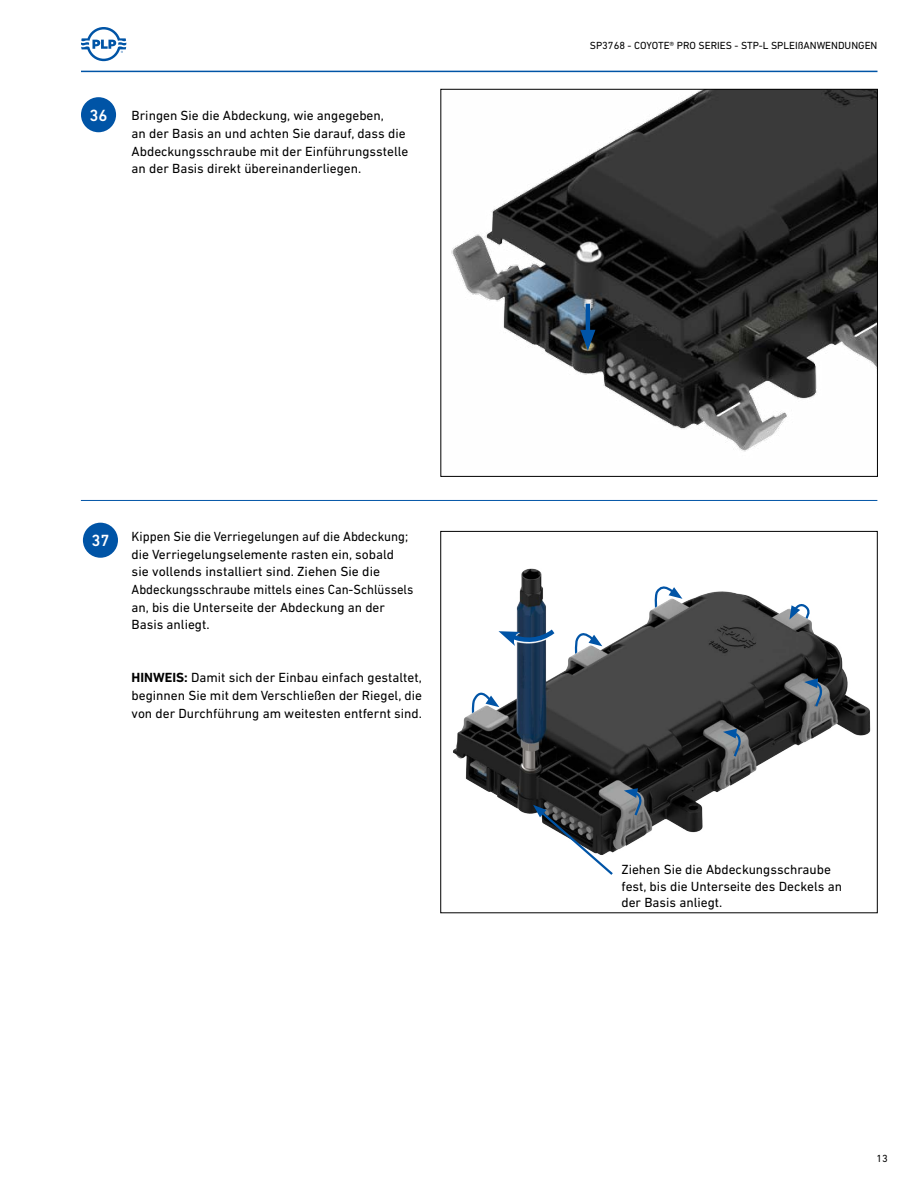
<style>
.page{position:relative;width:918px;height:1188px;background:#fff}
.page>*{position:absolute;margin:0;border:0;box-sizing:border-box;transform-origin:0 0}
.t1{font:500 16.5px "DIN Next LT Pro";color:#fff}
.t2{font:13.5px/17.7px "DIN Next LT Pro";color:#000}
.t3{font:13.5px/17.7px "DIN Next LT Pro";color:#000;scale:.96 1}
.t4{font:10.5px "DIN Next LT Pro";color:#000}
.s1{font-weight:700}
</style>
<div class="page">
<hr style="left:81px;top:71px;width:797px;height:1px;background:#0054a6">
<svg style="left:81px;top:27px;width:45px;height:34px"></svg>
<img style="left:453px;top:568px;width:418px;height:283px">
<hr style="left:81px;top:500px;width:796px;height:1px;background:#0054a6">
<div style="left:81px;top:97px;width:35px;height:35px;background:#0054a6;border-radius:50%"></div>
<img style="left:451px;top:91px;width:425px;height:361px">
<div style="left:83px;top:523px;width:35px;height:35px;background:#0054a6;border-radius:50%"></div>
<div style="left:584px;top:306px;width:29px;height:62px;background:#000;opacity:.75"></div>
<hr style="left:586px;top:304px;width:4px;height:34px;background:#0054a6">
<svg style="left:580px;top:330px;width:15px;height:21px"></svg>
<svg style="left:533px;top:805px;width:82px;height:70px"></svg>
<div style="left:498px;top:630px;width:56px;height:17px;background:#fff;opacity:.97"></div>
<svg style="left:499px;top:625px;width:60px;height:21px"></svg>
<svg style="left:624px;top:788px;width:19px;height:30px"></svg>
<svg style="left:723px;top:729px;width:19px;height:30px"></svg>
<svg style="left:804px;top:678px;width:19px;height:31px"></svg>
<svg style="left:789px;top:601px;width:22px;height:19px"></svg>
<p class="t1" style="left:89px;top:106px;width:20px">36</p>
<p class="t2" style="left:132px;top:107px;width:278px">Bringen Sie die Abdeckung, wie angegeben,<br>an der Basis an und achten Sie darauf, dass die Abdeckungsschraube mit der Einführungsstelle an der Basis direkt übereinanderliegen.</p>
<p class="t1" style="left:91px;top:531px;width:20px">37</p>
<p class="t3" style="left:132px;top:527px;width:295px">Kippen Sie die Verriegelungen auf die Abdeckung; die Verriegelungselemente rasten ein, sobald sie vollends installiert sind. Ziehen Sie die Abdeckungsschraube mittels eines Can-Schlüssels an, bis die Unterseite der Abdeckung an der Basis anliegt.</p>
<p class="t2" style="left:132px;top:669px;width:292px;text-align:justify"><span class="s1">HINWEIS:</span> Damit sich der Einbau einfach gestaltet, beginnen Sie mit dem Verschließen der Riegel, die von der Durchführung am weitesten entfernt sind.</p>
<p class="t4" style="left:590px;top:40px;width:289px">SP3768 - COYOTE® PRO SERIES - STP-L SPLEIßANWENDUNGEN</p>
<p class="t2" style="left:621px;top:861px;width:222px;line-height:16.2px">Ziehen Sie die Abdeckungsschraube fest, bis die Unterseite des Deckels an der Basis anliegt.</p>
<p class="t4" style="left:877px;top:1152px;width:13px">13</p>
</div>
